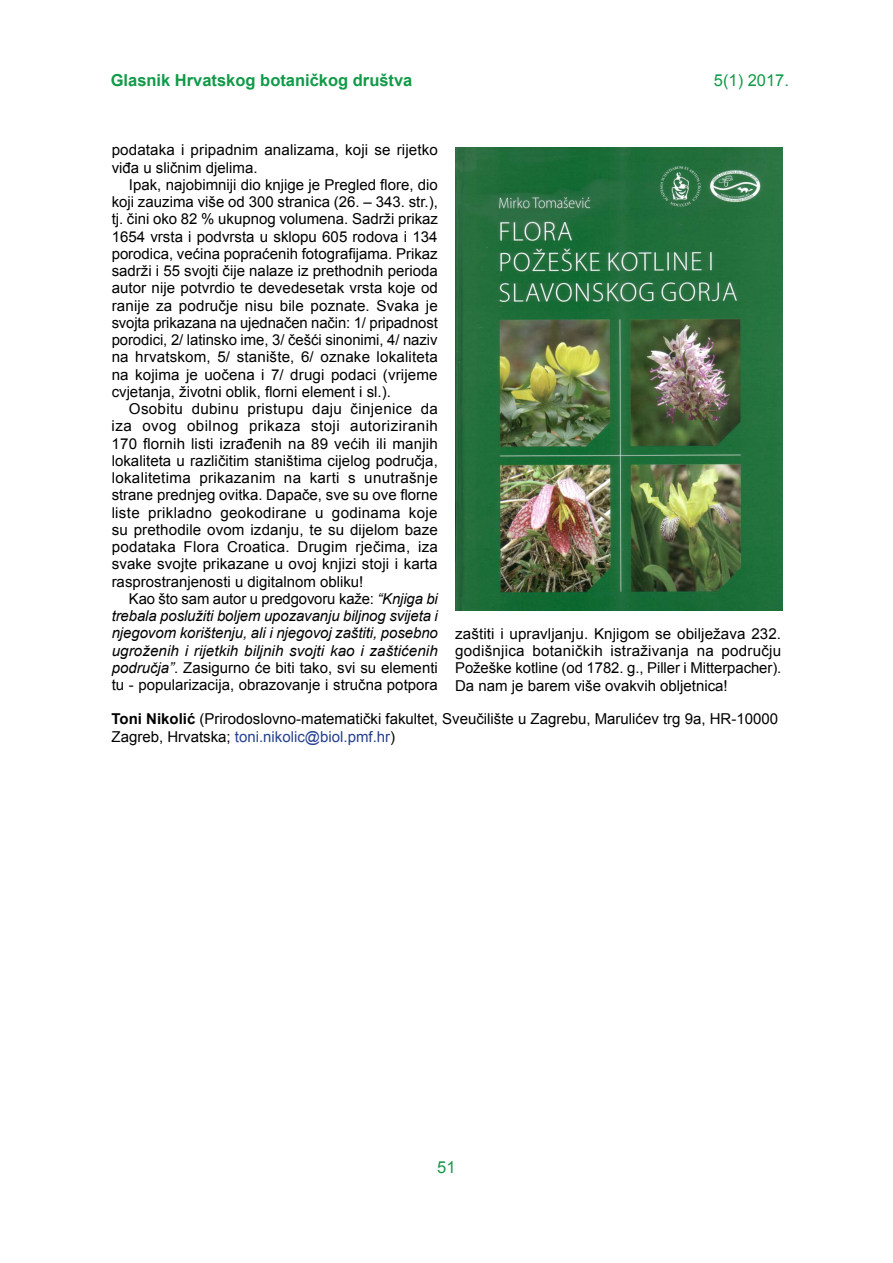
<style>
.page{position:relative;width:893px;height:1263px;background:#fff}
.page>*{position:absolute;margin:0;border:0;box-sizing:border-box;transform-origin:0 0}
.t1{font:700 16.5px "Arial";color:#119a48}
.t2{font:16.5px "Arial";color:#119a48}
.t3{font:15px/17.2px "Arial";color:#000;text-align:justify}
.t4{font:italic 15px/17.2px "Arial";letter-spacing:.005em;color:#000;text-align:justify}
.s1{font-style:normal}
.s2{font-weight:700}
.s3{color:#25408f}
</style>
<div class="page">
<img style="left:455px;top:147px;width:327px;height:463px">
<p class="t1" style="left:111px;top:69px;width:303px">Glasnik Hrvatskog botaničkog društva</p>
<p class="t2" style="left:714px;top:70px;width:77px">5(1) 2017.</p>
<p class="t3" style="left:112px;top:142px;width:328px">podataka i pripadnim analizama, koji se rijetko viđa u sličnim djelima.</p>
<p class="t3" style="left:112px;top:176px;width:328px;text-indent:17px">Ipak, najobimniji dio knjige je Pregled flore, dio koji zauzima više od 300 stranica (26. – 343. str.), tj. čini oko 82 % ukupnog volumena. Sadrži prikaz 1654 vrsta i podvrsta u sklopu 605 rodova i 134 porodica, većina popraćenih fotografijama. Prikaz sadrži i 55 svojti čije nalaze iz prethodnih perioda autor nije potvrdio te devedesetak vrsta koje od ranije za područje nisu bile poznate. Svaka je svojta prikazana na ujednačen način: 1/ pripadnost porodici, 2/ latinsko ime, 3/ češći sinonimi, 4/ naziv na hrvatskom, 5/ stanište, 6/ oznake lokaliteta na kojima je uočena i 7/ drugi podaci (vrijeme cvjetanja, životni oblik, florni element i sl.).</p>
<p class="t3" style="left:112px;top:400px;width:328px;text-indent:17px">Osobitu dubinu pristupu daju činjenice da iza ovog obilnog prikaza stoji autoriziranih 170 flornih listi izrađenih na 89 većih ili manjih lokaliteta u različitim staništima cijelog područja, lokalitetima prikazanim na karti s unutrašnje strane prednjeg ovitka. Dapače, sve su ove florne liste prikladno geokodirane u godinama koje su prethodile ovom izdanju, te su dijelom baze podataka Flora Croatica. Drugim rječima, iza svake svojte prikazane u ovoj knjizi stoji i karta rasprostranjenosti u digitalnom obliku!</p>
<p class="t4" style="left:112px;top:590px;width:328px;text-indent:17px"><span class="s1">Kao što sam autor u predgovoru kaže:</span> “Knjiga bi trebala poslužiti boljem upozavanju biljnog svijeta i njegovom korištenju, ali i njegovoj zaštiti, posebno ugroženih i rijetkih biljnih svojti kao i zaštićenih područja”<span class="s1">. Zasigurno će biti tako, svi su elementi tu - popularizacija, obrazovanje i stručna potpora</span></p>
<p class="t3" style="left:455px;top:625px;width:328px">zaštiti i upravljanju. Knjigom se obilježava 232. godišnjica botaničkih istraživanja na području Požeške kotline (od 1782. g., Piller i Mitterpacher).<br>Da nam je barem više ovakvih obljetnica!</p>
<p class="t3" style="left:112px;top:710px;width:668px"><span class="s2">Toni Nikolić</span> (Prirodoslovno-matematički fakultet, Sveučilište u Zagrebu, Marulićev trg 9a, HR-10000<br>Zagreb, Hrvatska; <span class="s3">toni.nikolic@biol.pmf.hr</span>)</p>
<p class="t2" style="left:437px;top:1156px;width:20px">51</p>
</div>
